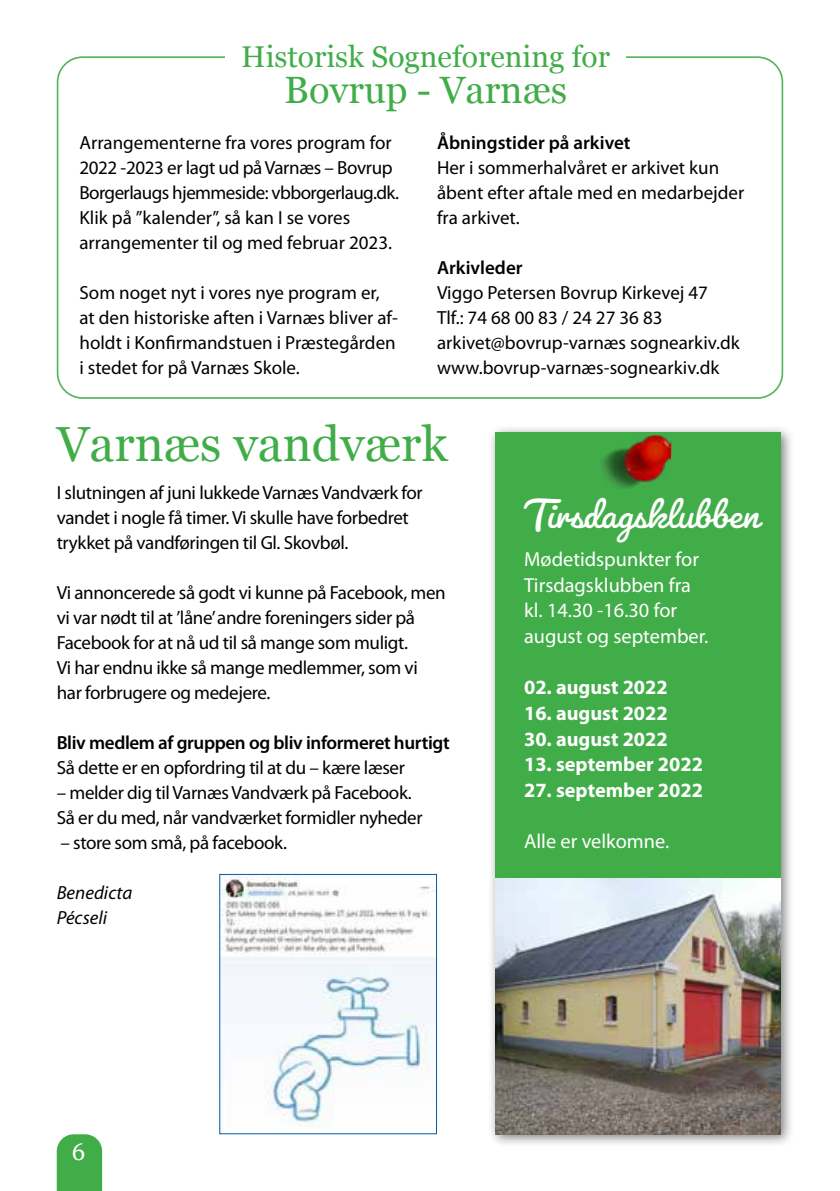
<style>
.page{position:relative;width:840px;height:1191px;background:#fff}
.page>*{position:absolute;margin:0;border:0;box-sizing:border-box;transform-origin:0 0}
.t1{font:49.2px "Georgia";color:#41ad49}
.t2{font:46px "Pacifico";color:#fff}
.t3{font:38px "Georgia";color:#41ad49}
.t4{font:30px "Georgia";color:#41ad49}
.t5{font:24px "Georgia";color:#fff}
.t6{font:20.2px/25.6px "Myriad Pro";color:#fff}
.t7{font:700 20.2px "Myriad Pro";color:#fff}
.t8{font:19px/25px "Myriad Pro";letter-spacing:-.02em;color:#000}
.t9{font:19px/25px "Myriad Pro";color:#000}
.t10{font:600 19px "Myriad Pro";letter-spacing:-.02em;color:#000}
.t11{font:600 19px "Myriad Pro";color:#000}
.t12{font:italic 19px/25px "Myriad Pro";color:#000}
</style>
<div class="page">
<hr style="left:839px;top:0;width:1px;height:1191px;background:#d8e9d2">
<div style="left:487px;top:424px;width:307px;height:724px;background:#000;opacity:.5"></div>
<div style="left:494px;top:432px;width:286px;height:702px;background:#41ad49"></div>
<img style="left:601px;top:435px;width:70px;height:54px">
<img style="left:221px;top:876px;width:214px;height:251px">
<div style="left:219px;top:874px;width:218px;height:260px;border:1px solid #005cab"></div>
<img style="left:839px;top:0;width:1px;height:811px">
<img style="left:494px;top:878px;width:286px;height:256px">
<div style="left:57px;top:1134px;width:45px;height:57px;background:#41ad49"></div>
<h3 class="t4" style="left:241px;top:40px;width:370px">Historisk Sogneforening for</h3>
<h3 class="t3" style="left:284px;top:69px;width:284px">Bovrup - Varnæs</h3>
<p class="t8" style="left:79px;top:130px;width:321px">Arrangementerne fra vores program for 2022 -2023 er lagt ud på Varnæs – Bovrup Borgerlaugs hjemmeside: vbborgerlaug.dk.<br>Klik på ”kalender”, så kan I se vores arrangementer til og med februar 2023.</p>
<p class="t9" style="left:79px;top:280px;width:320px">Som noget nyt i vores nye program er, at den historiske aften i Varnæs bliver af&shy;holdt i Konfirmandstuen i Præstegården i stedet for på Varnæs Skole.</p>
<p class="t11" style="left:437px;top:132px;width:195px">Åbningstider på arkivet</p>
<p class="t9" style="left:437px;top:155px;width:309px">Her i sommerhalvåret er arkivet kun åbent efter aftale med en medarbejder fra arkivet.</p>
<p class="t11" style="left:437px;top:257px;width:87px">Arkivleder</p>
<p class="t9" style="left:437px;top:280px;width:304px">Viggo Petersen Bovrup Kirkevej 47<br>Tlf.: 74 68 00 83 / 24 27 36 83 arkivet@bovrup-varnæs sognearkiv.dk www.bovrup-varnæs-sognearkiv.dk</p>
<h1 class="t1" style="left:57px;top:416px;width:392px">Varnæs vandværk</h1>
<p class="t8" style="left:57px;top:480px;width:367px">I slutningen af juni lukkede Varnæs Vandværk for vandet i nogle få timer. Vi skulle have forbedret trykket på vandføringen til Gl. Skovbøl.</p>
<p class="t8" style="left:57px;top:580px;width:390px">Vi annoncerede så godt vi kunne på Facebook, men vi var nødt til at ’låne’ andre foreningers sider på Facebook for at nå ud til så mange som muligt.<br>Vi har endnu ikke så mange medlemmer, som vi har forbrugere og medejere.</p>
<p class="t10" style="left:57px;top:732px;width:394px">Bliv medlem af gruppen og bliv informeret hurtigt</p>
<p class="t8" style="left:57px;top:755px;width:349px">Så dette er en opfordring til at du – kære læser</p>
<p class="t8" style="left:57px;top:780px;width:367px">– melder dig til Varnæs Vandværk på Facebook.<br>Så er du med, når vandværket formidler nyheder</p>
<p class="t8" style="left:60px;top:830px;width:228px">– store som små, på facebook.</p>
<p class="t12" style="left:57px;top:880px;width:77px">Benedicta<br>Pécseli</p>
<h2 class="t2" style="left:524px;top:485px;width:237px">Tirsdagsklubben</h2>
<p class="t6" style="left:524px;top:547px;width:186px">Mødetidspunkter for<br>Tirsdagsklubben fra kl. 14.30 -16.30 for august og september.</p>
<p class="t7" style="left:524px;top:676px;width:145px">02. august 2022</p>
<p class="t7" style="left:524px;top:702px;width:145px">16. august 2022</p>
<p class="t7" style="left:524px;top:727px;width:145px">30. august 2022</p>
<p class="t7" style="left:524px;top:753px;width:180px">13. september 2022</p>
<p class="t7" style="left:524px;top:778px;width:180px">27. september 2022</p>
<p class="t6" style="left:524px;top:829px;width:147px">Alle er velkomne.</p>
<p class="t5" style="left:72px;top:1138px;width:15px">6</p>
</div>
